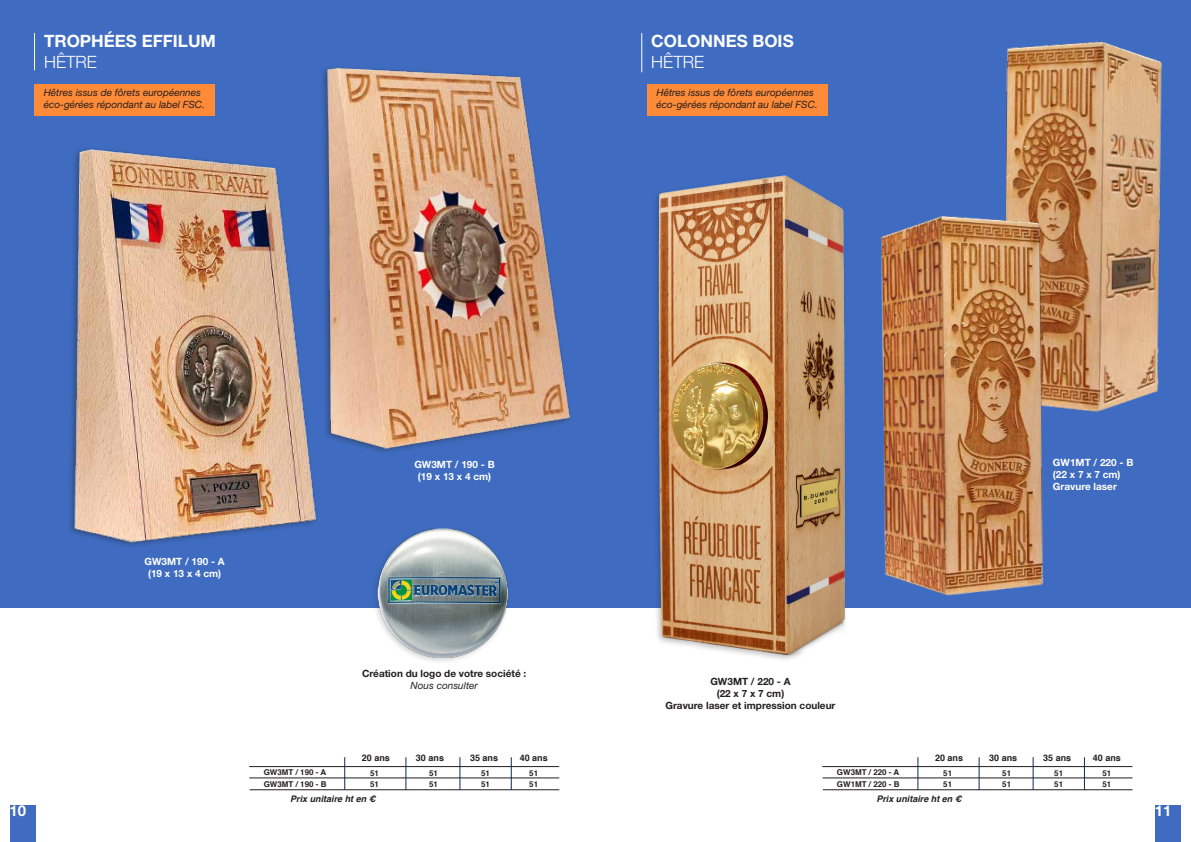
<style>
.page{position:relative;width:1191px;height:842px;background:#fff}
.page>*{position:absolute;margin:0;border:0;box-sizing:border-box;transform-origin:0 0}
.t1{font:700 17px "Helvetica Neue LT Std";color:#fff}
.t2{font:300 17px "Helvetica Neue LT Std";color:#fff}
.t3{font:700 15px "Helvetica Neue LT Std";color:#fff}
.t4{font:italic 10px/12px "Helvetica Neue LT Std";color:#231f20}
.t5{font:700 10px "Helvetica Neue LT Std";color:#231f20}
.t6{font:700 10px "Helvetica Neue LT Std";color:#fff}
.t7{font:700 9px "Helvetica";color:#231f20}
.t8{font:italic 700 9px "Helvetica";color:#231f20}
.t9{font:700 8px "Helvetica";color:#231f20}
</style>
<div class="page">
<div style="left:0;top:0;width:1191px;height:607px;background:#3f6cc0"></div>
<div style="left:34px;top:84px;width:181px;height:32px;background:#ff8b38"></div>
<hr style="left:34px;top:33px;width:1px;height:37px;background:#fff">
<img style="left:70px;top:149px;width:246px;height:397px">
<img style="left:322px;top:67px;width:249px;height:385px">
<img style="left:366px;top:528px;width:156px;height:134px">
<hr style="left:249px;top:766px;width:310px;height:1px;background:#231f20">
<hr style="left:249px;top:778px;width:310px;height:1px;background:#231f20">
<hr style="left:250px;top:789px;width:309px;height:1px;background:#231f20">
<hr style="left:344px;top:757px;width:1px;height:33px;background:#0f2b4d">
<hr style="left:406px;top:757px;width:1px;height:33px;background:#0f2b4d">
<hr style="left:460px;top:757px;width:1px;height:33px;background:#0f2b4d">
<hr style="left:511px;top:757px;width:1px;height:33px;background:#0f2b4d">
<div style="left:10px;top:805px;width:26px;height:37px;background:#3f6cc0"></div>
<div style="left:647px;top:84px;width:180px;height:32px;background:#ff8b38"></div>
<hr style="left:641px;top:33px;width:1px;height:39px;background:#fff">
<img style="left:638px;top:175px;width:228px;height:485px">
<img style="left:1005px;top:41px;width:157px;height:372px">
<img style="left:869px;top:201px;width:189px;height:407px">
<hr style="left:822px;top:766px;width:310px;height:1px;background:#231f20">
<hr style="left:822px;top:778px;width:310px;height:1px;background:#231f20">
<hr style="left:823px;top:789px;width:309px;height:1px;background:#231f20">
<hr style="left:917px;top:757px;width:1px;height:33px;background:#0f2b4d">
<hr style="left:978px;top:757px;width:1px;height:33px;background:#0f2b4d">
<hr style="left:1032px;top:757px;width:1px;height:33px;background:#0f2b4d">
<hr style="left:1084px;top:757px;width:1px;height:33px;background:#0f2b4d">
<div style="left:1155px;top:805px;width:26px;height:37px;background:#3f6cc0"></div>
<p class="t1" style="left:44px;top:31px;width:173px">TROPHÉES EFFILUM</p>
<p class="t2" style="left:44px;top:51px;width:54px">HÊTRE</p>
<p class="t4" style="left:44px;top:87px;width:163px">Hêtres issus de fôrets européennes éco-gérées répondant au label FSC.</p>
<p class="t1" style="left:651px;top:31px;width:144px">COLONNES BOIS</p>
<p class="t2" style="left:651px;top:51px;width:54px">HÊTRE</p>
<p class="t4" style="left:656px;top:87px;width:163px">Hêtres issus de fôrets européennes éco-gérées répondant au label FSC.</p>
<p class="t3" style="left:10px;top:801px;width:18px">10</p>
<p class="t6" style="left:145px;top:556px;width:82px">GW3MT / 190 - A</p>
<p class="t6" style="left:148px;top:568px;width:75px">(19 x 13 x 4 cm)</p>
<p class="t6" style="left:414px;top:458px;width:82px">GW3MT / 190 - B</p>
<p class="t6" style="left:418px;top:470px;width:75px">(19 x 13 x 4 cm)</p>
<p class="t5" style="left:362px;top:667px;width:166px">Création du logo de votre société :</p>
<p class="t4" style="left:410px;top:679px;width:69px">Nous consulter</p>
<p class="t9" style="left:264px;top:766px;width:64px">GW3MT / 190 - A</p>
<p class="t9" style="left:264px;top:777px;width:64px">GW3MT / 190 - B</p>
<p class="t7" style="left:362px;top:750px;width:30px">20 ans</p>
<p class="t7" style="left:416px;top:750px;width:30px">30 ans</p>
<p class="t7" style="left:470px;top:750px;width:30px">35 ans</p>
<p class="t7" style="left:520px;top:750px;width:30px">40 ans</p>
<p class="t9" style="left:370px;top:766px;width:10px">51</p>
<p class="t9" style="left:429px;top:766px;width:10px">51</p>
<p class="t9" style="left:481px;top:766px;width:10px">51</p>
<p class="t9" style="left:529px;top:766px;width:10px">51</p>
<p class="t9" style="left:370px;top:777px;width:10px">51</p>
<p class="t9" style="left:429px;top:777px;width:10px">51</p>
<p class="t9" style="left:481px;top:777px;width:10px">51</p>
<p class="t9" style="left:529px;top:777px;width:10px">51</p>
<p class="t8" style="left:290px;top:791px;width:87px">Prix unitaire ht en €</p>
<p class="t6" style="left:1053px;top:456px;width:82px">GW1MT / 220 - B</p>
<p class="t6" style="left:1053px;top:468px;width:69px">(22 x 7 x 7 cm)</p>
<p class="t6" style="left:1053px;top:480px;width:65px">Gravure laser</p>
<p class="t5" style="left:710px;top:676px;width:82px">GW3MT / 220 - A</p>
<p class="t5" style="left:716px;top:688px;width:69px">(22 x 7 x 7 cm)</p>
<p class="t5" style="left:665px;top:700px;width:171px">Gravure laser et impression couleur</p>
<p class="t9" style="left:837px;top:766px;width:64px">GW3MT / 220 - A</p>
<p class="t9" style="left:837px;top:777px;width:64px">GW1MT / 220 - B</p>
<p class="t7" style="left:935px;top:750px;width:30px">20 ans</p>
<p class="t7" style="left:989px;top:750px;width:30px">30 ans</p>
<p class="t7" style="left:1043px;top:750px;width:30px">35 ans</p>
<p class="t7" style="left:1092px;top:750px;width:30px">40 ans</p>
<p class="t9" style="left:943px;top:766px;width:10px">51</p>
<p class="t9" style="left:1002px;top:766px;width:10px">51</p>
<p class="t9" style="left:1054px;top:766px;width:10px">51</p>
<p class="t9" style="left:1102px;top:766px;width:10px">51</p>
<p class="t9" style="left:943px;top:777px;width:10px">51</p>
<p class="t9" style="left:1002px;top:777px;width:10px">51</p>
<p class="t9" style="left:1054px;top:777px;width:10px">51</p>
<p class="t9" style="left:1102px;top:777px;width:10px">51</p>
<p class="t8" style="left:876px;top:791px;width:87px">Prix unitaire ht en €</p>
<p class="t3" style="left:1154px;top:801px;width:18px">11</p>
</div>
